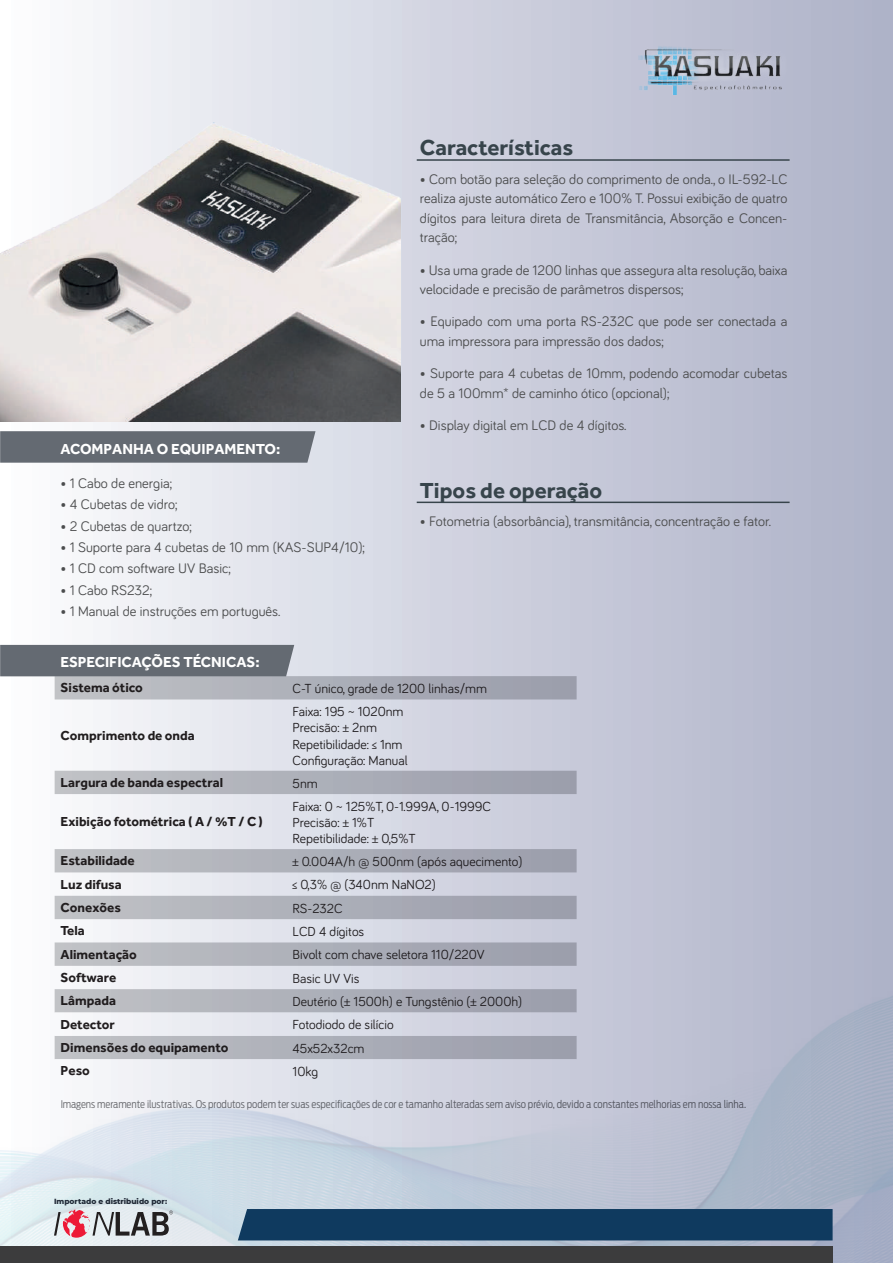
<style>
.page{position:relative;width:893px;height:1263px;background:#fff}
.page>*{position:absolute;margin:0;border:0;box-sizing:border-box;transform-origin:0 0}
.t1{font:700 22.5px "Effra";color:#37444b}
.t2{font:700 15px "Effra";color:#fff}
.t3{font:14.25px/19.5px "Bariol";color:#4b4c4d}
.t4{font:13.5px/16.2px "Bariol";color:#231f20}
.t5{font:700 13.5px "Effra";color:#231f20}
.t6{font:300 10.5px "Antenna Cond";color:#6c6d70}
.t7{font:800 7.5px "Montserrat";color:#272e3c}
</style>
<div class="page">
<div style="left:0;top:0;width:893px;height:1263px;background:linear-gradient(to right,#fbfcfd,#abb0c6)"></div>
<img style="left:0;top:912px;width:893px;height:351px">
<div style="left:238px;top:1209px;width:595px;height:31px;background:#0f3a5f"></div>
<img style="left:638px;top:45px;width:151px;height:49px">
<svg style="left:55px;top:771px;width:522px;height:23px;background:#adafb8"></svg>
<svg style="left:55px;top:849px;width:522px;height:163px;background:#c2c4cd"></svg>
<svg style="left:55px;top:1012px;width:522px;height:70px;background:#ced0d9"></svg>
<hr style="left:417px;top:159px;width:373px;height:2px;background:#37444b">
<svg style="left:0;top:645px;width:577px;height:54px;background:#a5a9b2"></svg>
<svg style="left:0;top:431px;width:315px;height:32px;background:#676d75"></svg>
<hr style="left:417px;top:502px;width:373px;height:1px;background:#37444b">
<div style="left:0;top:1247px;width:833px;height:16px;background:#3c3c3d"></div>
<img style="left:0;top:123px;width:401px;height:298px">
<svg style="left:54px;top:1210px;width:119px;height:28px;background:#b6a2a9"></svg>
<p class="t2" style="left:60px;top:440px;width:222px">ACOMPANHA O EQUIPAMENTO:</p>
<p class="t3" style="left:60px;top:473px;width:113px">• 1 Cabo de energia;</p>
<p class="t3" style="left:60px;top:494px;width:119px">• 4 Cubetas de vidro;</p>
<p class="t3" style="left:60px;top:515px;width:133px">• 2 Cubetas de quartzo;</p>
<p class="t3" style="left:60px;top:537px;width:306px">• 1 Suporte para 4 cubetas de 10 mm (KAS-SUP4/10);</p>
<p class="t3" style="left:60px;top:558px;width:172px">• 1 CD com software UV Basic;</p>
<p class="t3" style="left:60px;top:580px;width:93px">• 1 Cabo RS232;</p>
<p class="t3" style="left:60px;top:601px;width:221px">• 1 Manual de instruções em português.</p>
<p class="t2" style="left:60px;top:652px;width:201px">ESPECIFICAÇÕES TÉCNICAS:</p>
<h1 class="t1" style="left:420px;top:134px;width:155px">Características</h1>
<p class="t3" style="left:420px;top:169px;width:369px;text-align:justify">• Com botão para seleção do comprimento de onda., o IL-592-LC realiza ajuste automático Zero e 100% T. Possui exibição de quatro dígitos para leitura direta de Transmitância, Absorção e Concen&shy;tração;</p>
<p class="t3" style="left:420px;top:259px;width:369px">• Usa uma grade de 1200 linhas que assegura alta resolução, baixa velocidade e precisão de parâmetros dispersos;</p>
<p class="t3" style="left:420px;top:311px;width:369px">• Equipado com uma porta RS-232C que pode ser conectada a uma impressora para impressão dos dados;</p>
<p class="t3" style="left:420px;top:363px;width:369px">• Suporte para 4 cubetas de 10mm, podendo acomodar cubetas de 5 a 100mm* de caminho ótico (opcional);</p>
<p class="t3" style="left:420px;top:415px;width:208px">• Display digital em LCD de 4 dígitos.</p>
<h1 class="t1" style="left:420px;top:476px;width:184px">Tipos de operação</h1>
<p class="t3" style="left:420px;top:511px;width:353px">• Fotometria (absorbância), transmitância, concentração e fator.</p>
<p class="t5" style="left:61px;top:680px;width:84px">Sistema ótico</p>
<p class="t4" style="left:293px;top:680px;width:196px">C-T único, grade de 1200 linhas/mm</p>
<p class="t5" style="left:61px;top:727px;width:136px">Comprimento de onda</p>
<p class="t4" style="left:293px;top:703px;width:117px">Faixa: 195 ~ 1020nm<br>Precisão: ± 2nm<br>Repetibilidade: ≤ 1nm<br>Configuração: Manual</p>
<p class="t5" style="left:61px;top:774px;width:164px">Largura de banda espectral</p>
<p class="t4" style="left:293px;top:774px;width:27px">5nm</p>
<p class="t5" style="left:61px;top:813px;width:204px">Exibição fotométrica ( A / %T / C )</p>
<p class="t4" style="left:293px;top:797px;width:200px">Faixa: 0 ~ 125%T, 0-1.999A, 0-1999C<br>Precisão: ± 1%T<br>Repetibilidade: ± 0,5%T</p>
<p class="t5" style="left:61px;top:852px;width:76px">Estabilidade</p>
<p class="t4" style="left:293px;top:853px;width:231px">± 0.004A/h @ 500nm (após aquecimento)</p>
<p class="t5" style="left:61px;top:876px;width:63px">Luz difusa</p>
<p class="t4" style="left:293px;top:876px;width:145px">≤ 0,3% @ (340nm NaNO2)</p>
<p class="t5" style="left:61px;top:899px;width:62px">Conexões</p>
<p class="t4" style="left:293px;top:899px;width:52px">RS-232C</p>
<p class="t5" style="left:61px;top:922px;width:26px">Tela</p>
<p class="t4" style="left:293px;top:923px;width:73px">LCD 4 dígitos</p>
<p class="t5" style="left:61px;top:946px;width:78px">Alimentação</p>
<p class="t4" style="left:293px;top:946px;width:193px">Bivolt com chave seletora 110/220V</p>
<p class="t5" style="left:61px;top:969px;width:57px">Software</p>
<p class="t4" style="left:293px;top:969px;width:68px">Basic UV Vis</p>
<p class="t5" style="left:61px;top:992px;width:57px">Lâmpada</p>
<p class="t4" style="left:293px;top:993px;width:231px">Deutério (± 1500h) e Tungstênio (± 2000h)</p>
<p class="t5" style="left:61px;top:1016px;width:56px">Detector</p>
<p class="t4" style="left:293px;top:1016px;width:103px">Fotodiodo de silício</p>
<p class="t5" style="left:61px;top:1039px;width:169px">Dimensões do equipamento</p>
<p class="t4" style="left:293px;top:1039px;width:73px">45x52x32cm</p>
<p class="t5" style="left:61px;top:1062px;width:31px">Peso</p>
<p class="t4" style="left:293px;top:1063px;width:27px">10kg</p>
<p class="t6" style="left:60px;top:1098px;width:687px">Imagens meramente ilustrativas. Os produtos podem ter suas especificações de cor e tamanho alteradas sem aviso prévio, devido a constantes melhorias em nossa linha.</p>
<p class="t7" style="left:54px;top:1196px;width:115px">Importado e distribuido por:</p>
</div>
